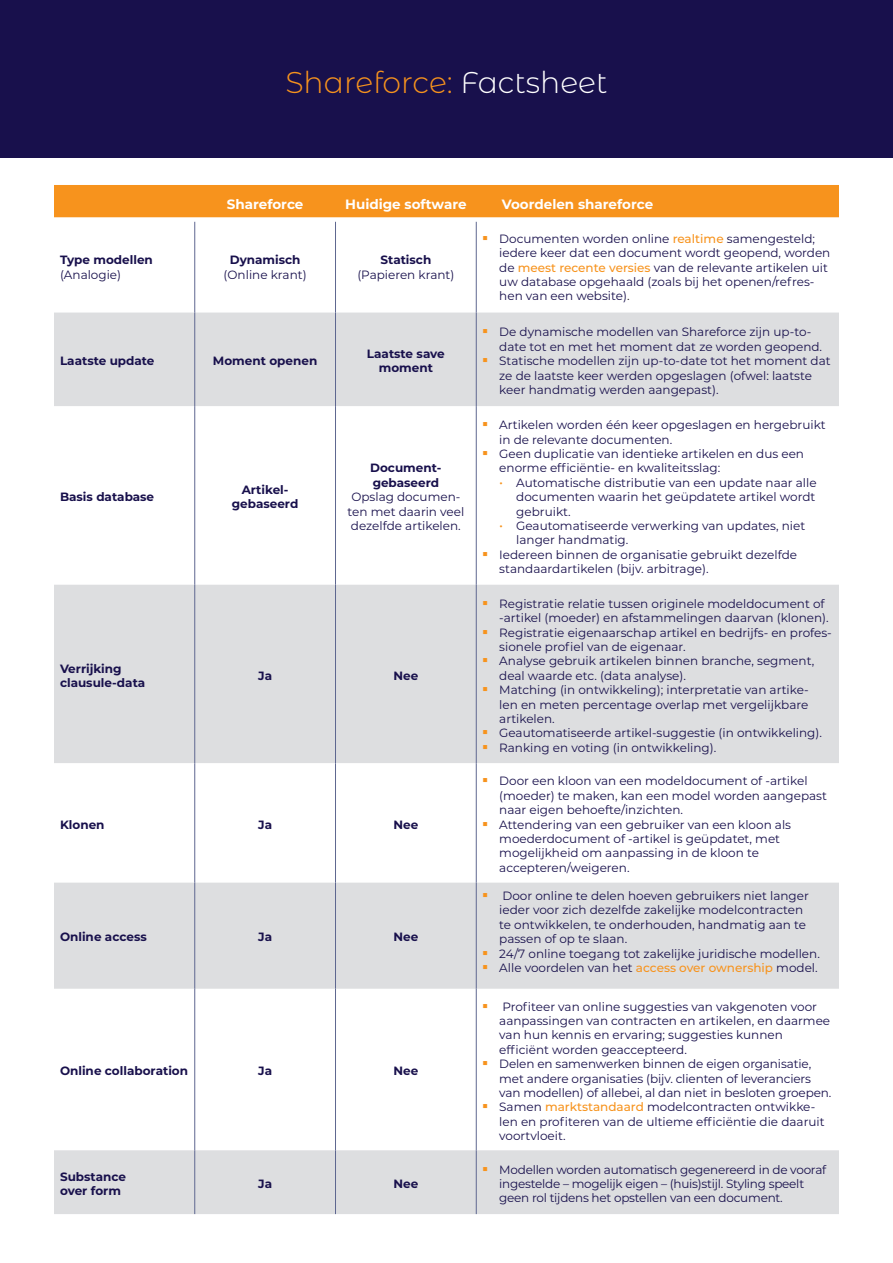
<style>
.page{position:relative;width:893px;height:1263px;background:#fff}
.page>*{position:absolute;margin:0;border:0;box-sizing:border-box;transform-origin:0 0}
.t1{font:300 30px "Montserrat Alternates";color:#f7931d}
.t2{font:700 13.5px "Montserrat";color:#fff}
.t3{font:12px/14.4px "Montserrat";color:#18104c}
.t4{font:700 12px/14.4px "Montserrat";color:#18104c}
.t5{font:12px/14.4px "Montserrat";letter-spacing:-.02em;color:#18104c}
.s1{color:#fff}
.s2{font-weight:500;color:#f7931d}
.s3{color:#231f20}
.s4{font-size:13.5px;color:#f7931d}
</style>
<div class="page">
<div style="left:0;top:0;width:893px;height:157px;background:#18104c"></div>
<div style="left:54px;top:185px;width:785px;height:32px;background:#f7931d"></div>
<div style="left:54px;top:313px;width:785px;height:93px;background:#dddee0"></div>
<svg style="left:54px;top:585px;width:785px;height:629px;fill:#dddee0"></svg>
<svg style="left:54px;top:763px;width:785px;height:119px"></svg>
<hr style="left:194px;top:219px;width:1px;height:94px;background:#5e6790">
<hr style="left:335px;top:219px;width:1px;height:94px;background:#5e6790">
<hr style="left:476px;top:219px;width:1px;height:94px;background:#5e6790">
<hr style="left:194px;top:313px;width:1px;height:93px;background:#5e6790">
<hr style="left:335px;top:313px;width:1px;height:93px;background:#5e6790">
<hr style="left:476px;top:313px;width:1px;height:93px;background:#5e6790">
<hr style="left:194px;top:406px;width:1px;height:179px;background:#5e6790">
<hr style="left:335px;top:406px;width:1px;height:179px;background:#5e6790">
<hr style="left:476px;top:406px;width:1px;height:179px;background:#5e6790">
<hr style="left:194px;top:585px;width:1px;height:178px;background:#5e6790">
<hr style="left:335px;top:585px;width:1px;height:178px;background:#5e6790">
<hr style="left:476px;top:585px;width:1px;height:178px;background:#5e6790">
<hr style="left:194px;top:763px;width:1px;height:119px;background:#5e6790">
<hr style="left:335px;top:763px;width:1px;height:119px;background:#5e6790">
<hr style="left:476px;top:763px;width:1px;height:119px;background:#5e6790">
<hr style="left:194px;top:882px;width:1px;height:107px;background:#5e6790">
<hr style="left:335px;top:882px;width:1px;height:107px;background:#5e6790">
<hr style="left:476px;top:882px;width:1px;height:107px;background:#5e6790">
<hr style="left:194px;top:989px;width:1px;height:161px;background:#5e6790">
<hr style="left:335px;top:989px;width:1px;height:161px;background:#5e6790">
<hr style="left:476px;top:989px;width:1px;height:161px;background:#5e6790">
<hr style="left:194px;top:1150px;width:1px;height:64px;background:#5e6790">
<hr style="left:335px;top:1150px;width:1px;height:64px;background:#5e6790">
<hr style="left:476px;top:1150px;width:1px;height:64px;background:#5e6790">
<div style="left:54px;top:217px;width:785px;height:5px;background:#fff"></div>
<svg style="left:483px;top:329px;width:4px;height:4px"></svg>
<svg style="left:483px;top:358px;width:4px;height:4px"></svg>
<svg style="left:483px;top:601px;width:4px;height:4px"></svg>
<svg style="left:483px;top:630px;width:4px;height:4px"></svg>
<svg style="left:483px;top:658px;width:4px;height:4px"></svg>
<svg style="left:483px;top:687px;width:4px;height:4px"></svg>
<svg style="left:483px;top:730px;width:4px;height:4px"></svg>
<svg style="left:483px;top:745px;width:4px;height:4px"></svg>
<svg style="left:483px;top:778px;width:4px;height:4px"></svg>
<svg style="left:483px;top:822px;width:4px;height:4px"></svg>
<svg style="left:483px;top:893px;width:4px;height:4px"></svg>
<svg style="left:483px;top:951px;width:4px;height:4px"></svg>
<svg style="left:483px;top:965px;width:4px;height:4px"></svg>
<svg style="left:483px;top:1003px;width:4px;height:4px"></svg>
<svg style="left:483px;top:1061px;width:4px;height:4px"></svg>
<svg style="left:483px;top:1104px;width:4px;height:4px"></svg>
<svg style="left:483px;top:1167px;width:4px;height:4px"></svg>
<h1 class="t1" style="left:285px;top:62px;width:324px">Shareforce: <span class="s1">Factsheet</span></h1>
<p class="t4" style="left:60px;top:252px;width:94px">Type modellen</p>
<p class="t3" style="left:60px;top:267px;width:63px">(Analogie)</p>
<p class="t2" style="left:227px;top:194px;width:78px">Shareforce</p>
<p class="t2" style="left:345px;top:194px;width:123px">Huidige software</p>
<p class="t2" style="left:502px;top:194px;width:153px">Voordelen shareforce</p>
<p class="t4" style="left:230px;top:252px;width:72px">Dynamisch</p>
<p class="t3" style="left:224px;top:267px;width:84px">(Online krant)</p>
<p class="t4" style="left:380px;top:252px;width:52px">Statisch</p>
<p class="t3" style="left:357px;top:267px;width:99px">(Papieren krant)</p>
<p class="t3" style="left:499px;top:231px;width:333px">Documenten worden online <span class="s2">realtime</span> samengesteld; iedere keer dat een document wordt geopend, worden de <span class="s2">meest recente versies</span> van de relevante artikelen uit uw database opgehaald (zoals bij het openen/refres&shy;hen van een website)<span class="s3">.</span></p>
<p class="t4" style="left:60px;top:353px;width:96px">Laatste update</p>
<p class="t4" style="left:213px;top:353px;width:106px">Moment openen</p>
<p class="t4" style="left:367px;top:346px;width:79px;text-align:center">Laatste save moment</p>
<p class="t4" style="left:60px;top:489px;width:96px">Basis database</p>
<p class="t4" style="left:232px;top:482px;width:68px;text-align:center">Artikel&shy;gebaseerd</p>
<p class="t4" style="left:370px;top:460px;width:73px">Document&shy;gebaseerd</p>
<p class="t3" style="left:347px;top:489px;width:118px;text-align:center">Opslag documen&shy;ten met daarin veel dezelfde artikelen.</p>
<p class="t4" style="left:60px;top:660px;width:87px">Verrijking clausule-data</p>
<p class="t4" style="left:258px;top:668px;width:15px">Ja</p>
<p class="t4" style="left:393px;top:668px;width:26px">Nee</p>
<p class="t4" style="left:60px;top:817px;width:46px">Klonen</p>
<p class="t4" style="left:258px;top:817px;width:15px">Ja</p>
<p class="t4" style="left:393px;top:817px;width:26px">Nee</p>
<p class="t4" style="left:60px;top:929px;width:88px">Online access</p>
<p class="t4" style="left:258px;top:929px;width:15px">Ja</p>
<p class="t4" style="left:393px;top:929px;width:26px">Nee</p>
<p class="t4" style="left:60px;top:1063px;width:130px">Online collaboration</p>
<p class="t4" style="left:258px;top:1063px;width:15px">Ja</p>
<p class="t4" style="left:393px;top:1063px;width:26px">Nee</p>
<p class="t4" style="left:60px;top:1169px;width:68px">Substance over form</p>
<p class="t4" style="left:258px;top:1176px;width:15px">Ja</p>
<p class="t4" style="left:393px;top:1176px;width:26px">Nee</p>
<p class="t3" style="left:499px;top:324px;width:333px">De dynamische modellen van Shareforce zijn up-to&shy;date tot en met het moment dat ze worden geopend.<br>Statische modellen zijn up-to-date tot het moment dat ze de laatste keer werden opgeslagen (ofwel: laatste keer handmatig werden aangepast).</p>
<p class="t3" style="left:499px;top:417px;width:328px">Artikelen worden één keer opgeslagen en hergebruikt in de relevante documenten.<br>Geen duplicatie van identieke artikelen en dus een enorme efficiëntie- en kwaliteitsslag:</p>
<p class="t3" style="left:516px;top:475px;width:302px;text-align:justify;text-indent:-17px"><span class="s4">•</span> Automatische distributie van een update naar alle documenten waarin het geüpdatete artikel wordt gebruikt.</p>
<p class="t3" style="left:499px;top:518px;width:307px"><span class="s4">•</span> Geautomatiseerde verwerking van updates, niet</p>
<p class="t3" style="left:516px;top:532px;width:114px">langer handmatig.</p>
<p class="t3" style="left:499px;top:547px;width:299px">Iedereen binnen de organisatie gebruikt dezelfde</p>
<p class="t3" style="left:499px;top:561px;width:211px">standaardartikelen (bijv. arbitrage).</p>
<p class="t3" style="left:499px;top:596px;width:334px">Registratie relatie tussen originele modeldocument of -artikel (moeder) en afstammelingen daarvan (klonen).<br>Registratie eigenaarschap artikel en bedrijfs- en profes&shy;sionele profiel van de eigenaar.<br>Analyse gebruik artikelen binnen branche, segment, deal waarde etc. (data analyse).<br>Matching (in ontwikkeling); interpretatie van artike-<br>len en meten percentage overlap met vergelijkbare artikelen.<br>Geautomatiseerde artikel-suggestie (in ontwikkeling).<br>Ranking en voting (in ontwikkeling).</p>
<p class="t3" style="left:499px;top:773px;width:329px">Door een kloon van een modeldocument of -artikel (moeder) te maken, kan een model worden aangepast naar eigen behoefte/inzichten.<br>Attendering van een gebruiker van een kloon als moederdocument of -artikel is geüpdatet, met mogelijkheid om aanpassing in de kloon te accepteren/weigeren.</p>
<p class="t3" style="left:499px;top:888px;width:322px">Door online te delen hoeven gebruikers niet langer ieder voor zich dezelfde zakelijke modelcontracten<br>te ontwikkelen, te onderhouden, handmatig aan te passen of op te slaan.<br>24/7 online toegang tot zakelijke juridische modellen.<br>Alle voordelen van het <span class="s2">access over ownership</span> model.</p>
<p class="t3" style="left:499px;top:998px;width:334px">Profiteer van online suggesties van vakgenoten voor aanpassingen van contracten en artikelen, en daarmee van hun kennis en ervaring; suggesties kunnen efficiënt worden geaccepteerd.<br>Delen en samenwerken binnen de eigen organisatie, met andere organisaties (bijv. clienten of leveranciers van modellen) of allebei, al dan niet in besloten groepen.<br>Samen <span class="s2">marktstandaard</span> modelcontracten ontwikke&shy;len en profiteren van de ultieme efficiëntie die daaruit voortvloeit.</p>
<p class="t5" style="left:499px;top:1162px;width:329px">Modellen worden automatisch gegenereerd in de vooraf ingestelde – mogelijk eigen – (huis)stijl. Styling speelt geen rol tijdens het opstellen van een document.</p>
</div>
